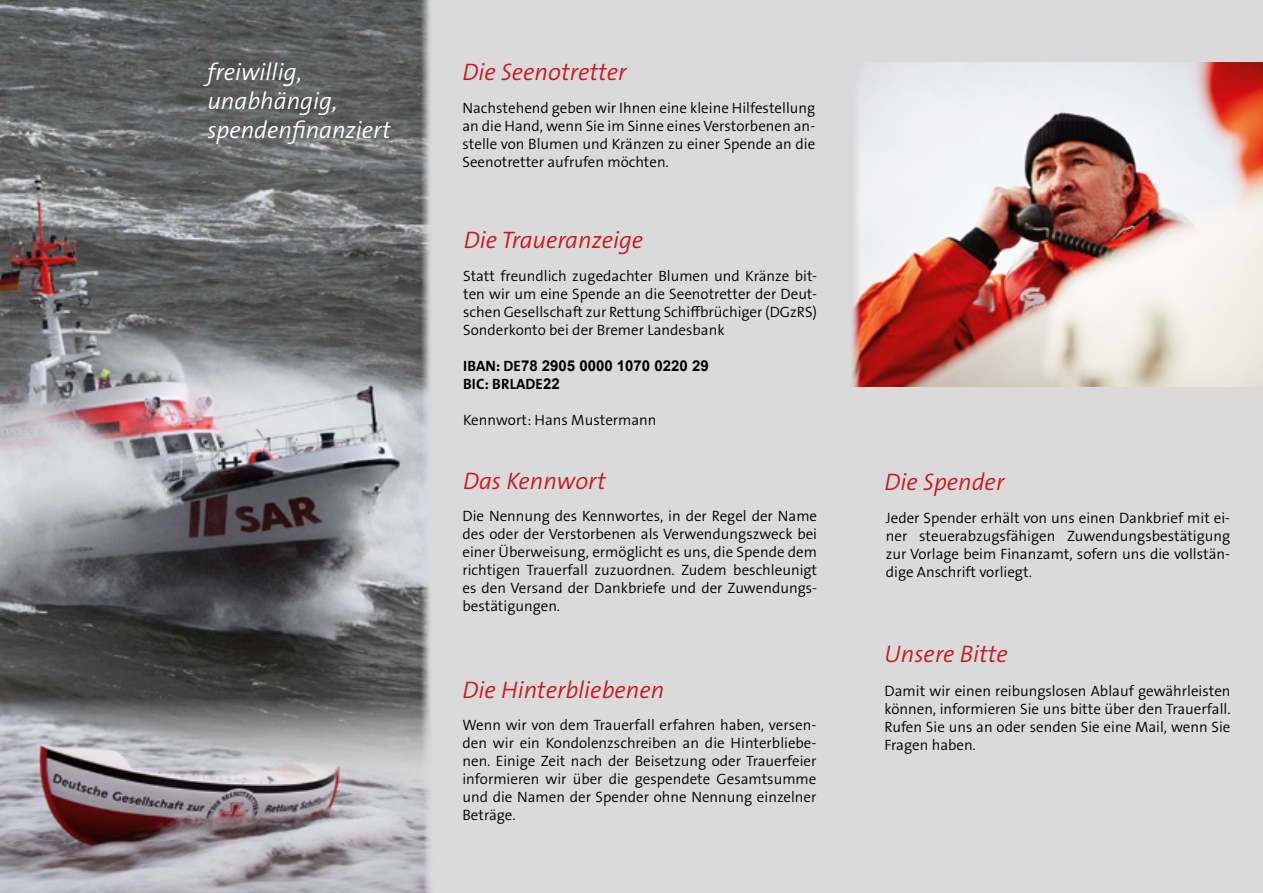
<style>
.page{position:relative;width:1263px;height:893px;background:#dadada}
.page>*{position:absolute;margin:0;border:0;box-sizing:border-box;transform-origin:0 0}
.t1{font:italic 300 24px "The Sans B W4";color:#cd171a}
.t2{font:italic 300 24px/28.8px "The Sans B W4";color:#fff}
.t3{font:300 15px/18px "The Sans B W4";color:#000;text-align:justify}
.t4{font:700 15px "Arial";color:#000}
.t5{font:700 15px "The Sans B W7";letter-spacing:.005em;color:#000}
.s1{font-family:"The Sans B W7"}
.s2{font-family:"Arial"}
</style>
<div class="page">
<img style="left:0;top:0;width:430px;height:690px">
<img style="left:0;top:690px;width:430px;height:203px">
<img style="left:852px;top:63px;width:411px;height:324px">
<h1 class="t2" style="left:207px;top:59px;width:185px">freiwillig, unabhängig, spendenfinanziert</h1>
<h1 class="t1" style="left:462px;top:58px;width:166px">Die Seenotretter</h1>
<p class="t3" style="left:462px;top:99px;width:354px">Nachstehend geben wir Ihnen eine kleine Hilfestellung an die Hand, wenn Sie im Sinne eines Verstorbenen an&shy;stelle von Blumen und Kränzen zu einer Spende an die Seenotretter aufrufen möchten.</p>
<h1 class="t1" style="left:464px;top:226px;width:181px">Die Traueranzeige</h1>
<p class="t3" style="left:463px;top:267px;width:355px">Statt freundlich zugedachter Blumen und Kränze bit&shy;ten wir um eine Spende an die Seenotretter der Deut&shy;schen Gesellschaft zur Rettung Schiffbrüchiger (DGzRS)<br>Sonderkonto bei der Bremer Landesbank</p>
<p class="t4" style="left:463px;top:356px;width:247px"><span class="s1">IBAN: DE</span>78 2905 0000 1070 0220 29</p>
<p class="t5" style="left:463px;top:375px;width:98px">BIC: BRLADE<span class="s2">22</span></p>
<p class="t3" style="left:463px;top:411px;width:195px">Kennwort: Hans Mustermann</p>
<h1 class="t1" style="left:463px;top:466px;width:144px">Das Kennwort</h1>
<p class="t3" style="left:462px;top:507px;width:356px">Die Nennung des Kennwortes, in der Regel der Name des oder der Verstorbenen als Verwendungszweck bei einer Überweisung, ermöglicht es uns, die Spende dem richtigen Trauerfall zuzuordnen. Zudem beschleunigt es den Versand der Dankbriefe und der Zuwendungs&shy;bestätigungen.</p>
<h1 class="t1" style="left:462px;top:675px;width:203px">Die Hinterbliebenen</h1>
<p class="t3" style="left:462px;top:716px;width:356px">Wenn wir von dem Trauerfall erfahren haben, versen&shy;den wir ein Kondolenzschreiben an die Hinterbliebe&shy;nen. Einige Zeit nach der Beisetzung oder Trauerfeier informieren wir über die gespendete Gesamtsumme und die Namen der Spender ohne Nennung einzelner Beträge.</p>
<h1 class="t1" style="left:884px;top:467px;width:121px">Die Spender</h1>
<p class="t3" style="left:886px;top:509px;width:346px">Jeder Spender erhält von uns einen Dankbrief mit ei&shy;ner steuerabzugsfähigen Zuwendungsbestätigung zur Vorlage beim Finanzamt, sofern uns die vollstän&shy;dige Anschrift vorliegt.</p>
<h1 class="t1" style="left:884px;top:639px;width:125px">Unsere Bitte</h1>
<p class="t3" style="left:884px;top:682px;width:348px">Damit wir einen reibungslosen Ablauf gewährleisten können, informieren Sie uns bitte über den Trauerfall.<br>Rufen Sie uns an oder senden Sie eine Mail, wenn Sie Fragen haben.</p>
</div>
